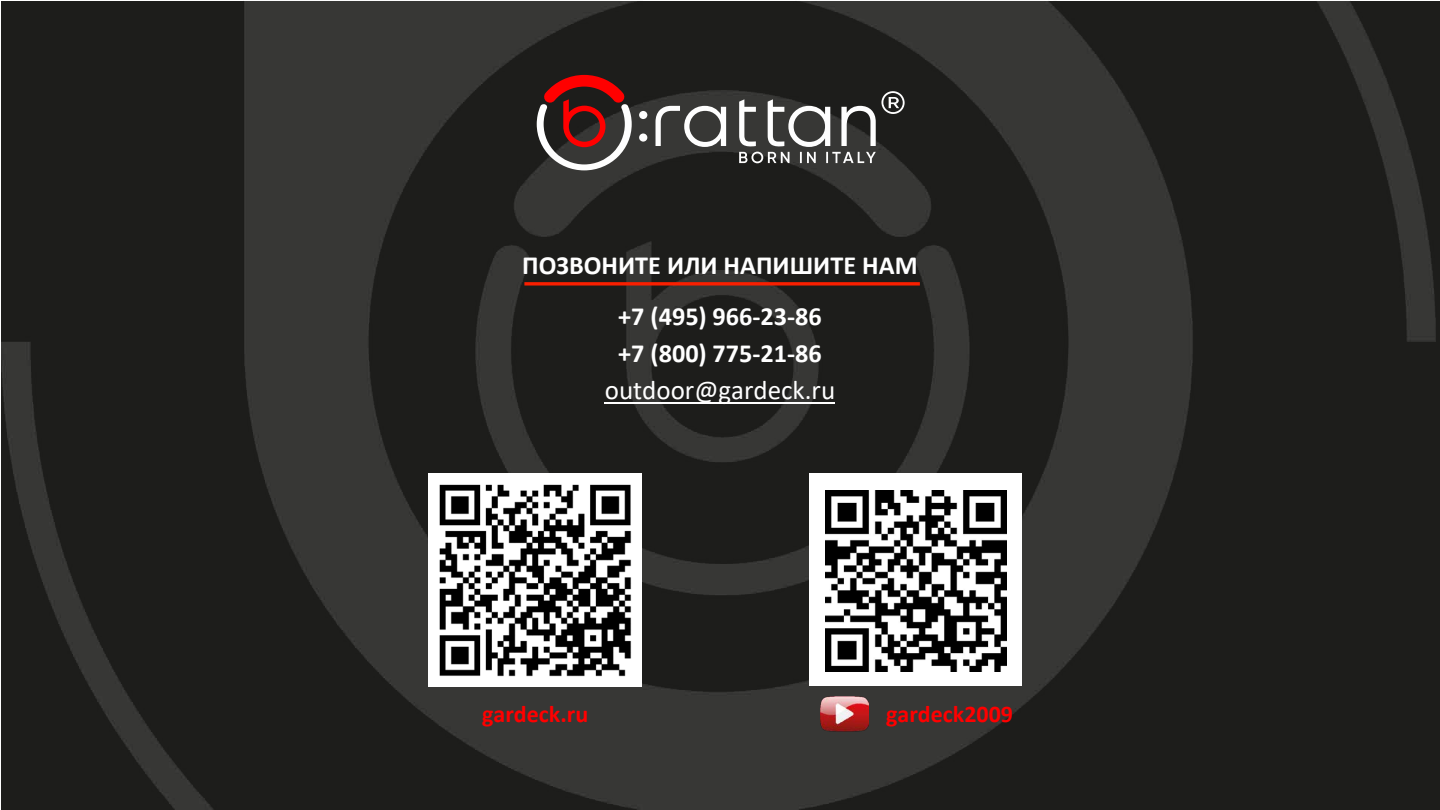
<style>
.page{position:relative;width:1440px;height:810px;background:#fff}
.page>*{position:absolute;margin:0;border:0;box-sizing:border-box;transform-origin:0 0}
.t1{font:27px "Calibri";color:#fff}
.t2{font:700 26.25px/50.7px "Calibri";color:#fff;text-align:center}
.t3{font:700 24px "Calibri";color:#f00}
</style>
<div class="page">
<img style="left:1px;top:1px;width:1436px;height:809px">
<div style="left:639px;top:111px;width:8px;height:8px;background:#fefefe;border-radius:50%"></div>
<div style="left:639px;top:133px;width:8px;height:9px;background:#fefefe;border-radius:50%"></div>
<svg style="left:537px;top:75px;width:95px;height:95px;background:#6c3b39"></svg>
<svg style="left:656px;top:106px;width:70px;height:41px"></svg>
<svg style="left:739px;top:91px;width:166px;height:72px"></svg>
<img style="left:429px;top:473px;width:213px;height:213px">
<div style="left:810px;top:473px;width:212px;height:213px;background:#fff"></div>
<img style="left:825px;top:490px;width:181px;height:181px">
<hr style="left:605px;top:402px;width:230px;height:2px;background:#fff">
<svg style="left:524px;top:282px;width:396px;height:4px;background:#d81f05"></svg>
<img style="left:821px;top:696px;width:48px;height:35px">
<p class="t2" style="left:522px;top:240px;width:397px">ПОЗВОНИТЕ ИЛИ НАПИШИТЕ НАМ +7 (495) 966-23-86</p>
<p class="t2" style="left:618px;top:328px;width:205px">+7 (800) 775-21-86</p>
<p class="t1" style="left:605px;top:371px;width:232px">outdoor@gardeck.ru</p>
<p class="t3" style="left:482px;top:697px;width:108px">gardeck.ru</p>
<p class="t3" style="left:886px;top:697px;width:128px">gardeck2009</p>
</div>
